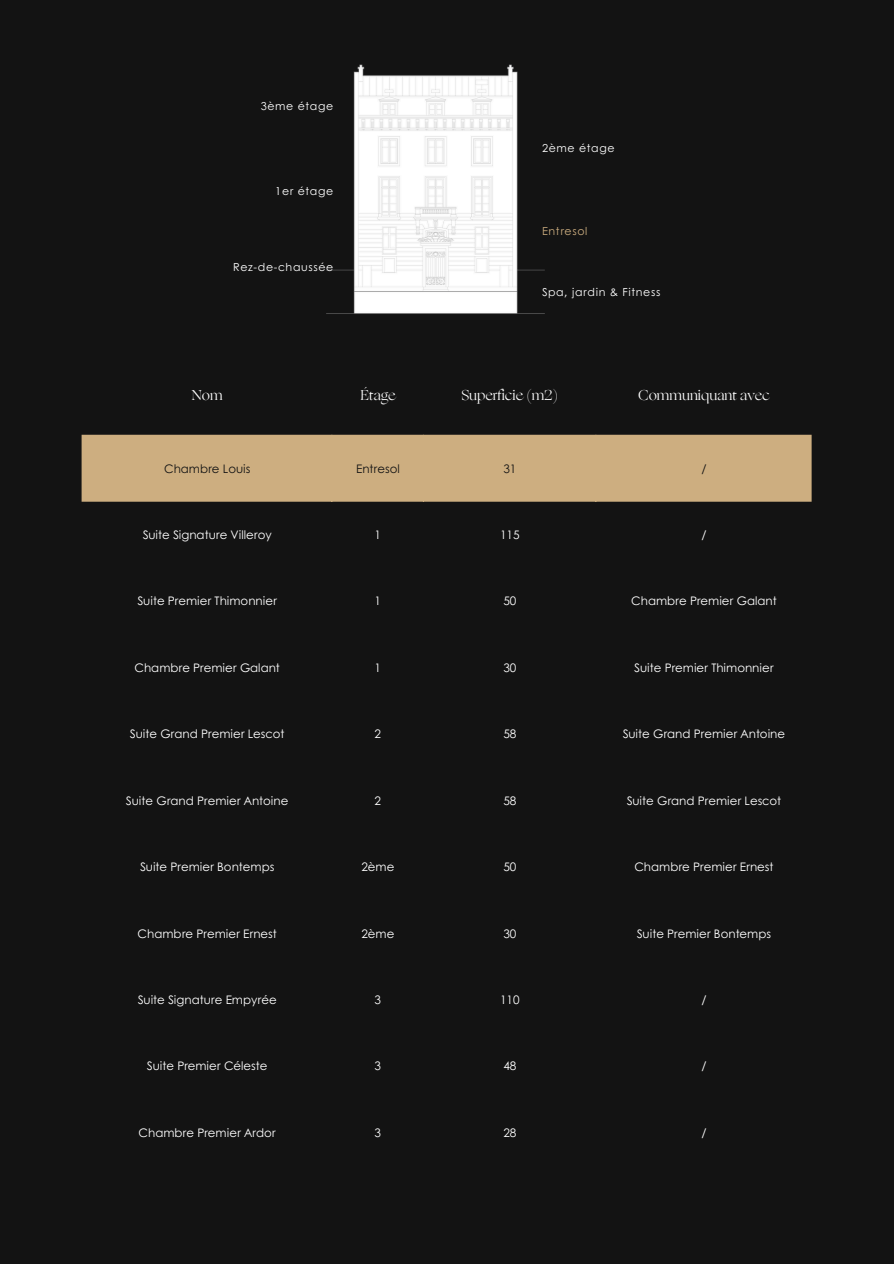
<style>
.page{position:relative;width:894px;height:1264px;background:#fff}
.page>*{position:absolute;margin:0;border:0;box-sizing:border-box;transform-origin:0 0}
.t1{font:14.1px "Ogg";color:#fff}
.t2{font:11.7px "Century Gothic";color:#fff}
.t3{font:11.7px "Century Gothic";color:#131313}
.t4{font:10.95px "Century Gothic";letter-spacing:.06em;color:#fff}
.t5{font:10.95px "Century Gothic";letter-spacing:.06em;color:#cdae80}
</style>
<div class="page">
<div style="left:0;top:0;width:893px;height:1263px;background:#131313"></div>
<div style="left:82px;top:435px;width:729px;height:66px;background:#cdae80"></div>
<img style="left:326px;top:64px;width:219px;height:250px">
<p class="t4" style="left:261px;top:98px;width:74px">3ème étage</p>
<p class="t4" style="left:275px;top:183px;width:60px">1er étage</p>
<p class="t4" style="left:233px;top:259px;width:101px">Rez-de-chaussée</p>
<p class="t4" style="left:542px;top:140px;width:74px">2ème étage</p>
<p class="t5" style="left:542px;top:222px;width:47px">Entresol</p>
<p class="t4" style="left:542px;top:284px;width:120px">Spa, jardin &amp; Fitness</p>
<p class="t1" style="left:192px;top:385px;width:32px">Nom</p>
<h1 class="t1" style="left:360px;top:385px;width:36px">Étage</h1>
<h1 class="t1" style="left:461px;top:385px;width:99px">Superficie (m2)</h1>
<h1 class="t1" style="left:638px;top:385px;width:133px">Communiquant avec</h1>
<h1 class="t3" style="left:164px;top:459px;width:88px">Chambre Louis</h1>
<h1 class="t3" style="left:356px;top:459px;width:45px">Entresol</h1>
<h1 class="t3" style="left:503px;top:459px;width:15px">31</h1>
<p class="t3" style="left:701px;top:459px;width:7px">/</p>
<p class="t2" style="left:143px;top:526px;width:130px">Suite Signature Villeroy</p>
<p class="t2" style="left:374px;top:526px;width:8px">1</p>
<p class="t2" style="left:500px;top:526px;width:21px">115</p>
<p class="t2" style="left:701px;top:526px;width:7px">/</p>
<p class="t2" style="left:137px;top:592px;width:141px">Suite Premier Thimonnier</p>
<p class="t2" style="left:374px;top:592px;width:8px">1</p>
<p class="t2" style="left:503px;top:592px;width:15px">50</p>
<p class="t2" style="left:631px;top:592px;width:147px">Chambre Premier Galant</p>
<p class="t2" style="left:134px;top:658px;width:147px">Chambre Premier Galant</p>
<p class="t2" style="left:374px;top:658px;width:8px">1</p>
<p class="t2" style="left:503px;top:658px;width:15px">30</p>
<p class="t2" style="left:634px;top:658px;width:141px">Suite Premier Thimonnier</p>
<p class="t2" style="left:130px;top:725px;width:156px">Suite Grand Premier Lescot</p>
<p class="t2" style="left:374px;top:725px;width:8px">2</p>
<p class="t2" style="left:503px;top:725px;width:15px">58</p>
<p class="t2" style="left:622px;top:725px;width:164px">Suite Grand Premier Antoine</p>
<p class="t2" style="left:126px;top:791px;width:164px">Suite Grand Premier Antoine</p>
<p class="t2" style="left:374px;top:791px;width:8px">2</p>
<p class="t2" style="left:503px;top:791px;width:15px">58</p>
<p class="t2" style="left:626px;top:791px;width:156px">Suite Grand Premier Lescot</p>
<p class="t2" style="left:140px;top:858px;width:136px">Suite Premier Bontemps</p>
<p class="t2" style="left:361px;top:858px;width:34px">2ème</p>
<p class="t2" style="left:503px;top:858px;width:15px">50</p>
<p class="t2" style="left:634px;top:858px;width:141px">Chambre Premier Ernest</p>
<p class="t2" style="left:138px;top:924px;width:141px">Chambre Premier Ernest</p>
<p class="t2" style="left:361px;top:924px;width:34px">2ème</p>
<p class="t2" style="left:503px;top:924px;width:15px">30</p>
<p class="t2" style="left:636px;top:924px;width:136px">Suite Premier Bontemps</p>
<p class="t2" style="left:138px;top:990px;width:140px">Suite Signature Empyrée</p>
<p class="t2" style="left:374px;top:990px;width:8px">3</p>
<p class="t2" style="left:500px;top:990px;width:21px">110</p>
<p class="t2" style="left:701px;top:990px;width:7px">/</p>
<p class="t2" style="left:147px;top:1057px;width:122px">Suite Premier Céleste</p>
<p class="t2" style="left:374px;top:1057px;width:8px">3</p>
<p class="t2" style="left:503px;top:1057px;width:15px">48</p>
<p class="t2" style="left:701px;top:1057px;width:7px">/</p>
<p class="t2" style="left:139px;top:1123px;width:139px">Chambre Premier Ardor</p>
<p class="t2" style="left:374px;top:1123px;width:8px">3</p>
<p class="t2" style="left:503px;top:1123px;width:15px">28</p>
<p class="t2" style="left:701px;top:1123px;width:7px">/</p>
</div>
